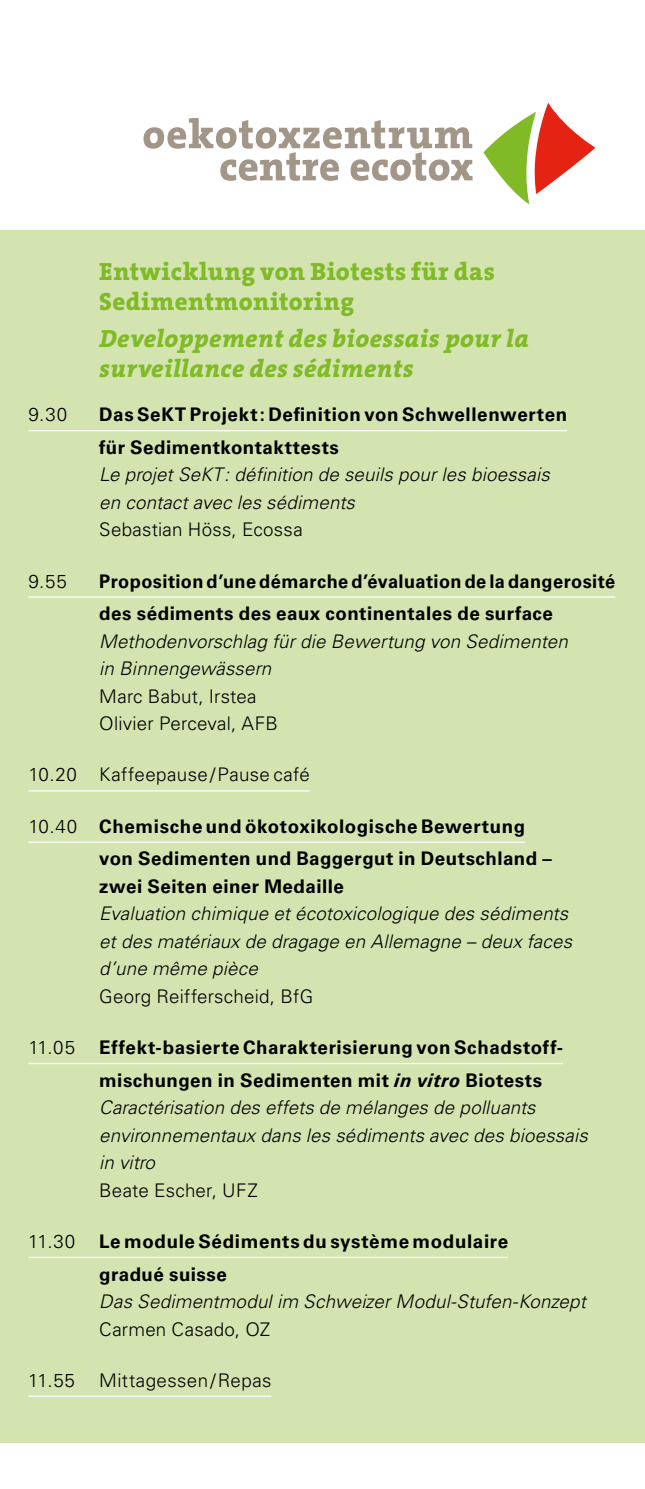
<style>
.page{position:relative;width:645px;height:1489px;background:#fff}
.page>*{position:absolute;margin:0;border:0;box-sizing:border-box;transform-origin:0 0}
.t1{font:italic 800 25px/30px "The Serif Q8";letter-spacing:.01em;color:#80ba27}
.t2{font:800 25px/30px "The Serif Q8";letter-spacing:.02em;color:#80ba27}
.t3{font:700 18.75px/32.5px "Univers LT";letter-spacing:.03em;color:#000}
.t4{font:italic 300 18.75px/27.5px "Univers LT";letter-spacing:.01em;color:#000}
.t5{font:300 18.75px/27.5px "Univers LT";letter-spacing:.015em;color:#000}
.s1{font-weight:300}
.s2{font-style:italic}
</style>
<div class="page">
<div style="left:0;top:230px;width:645px;height:1212px;background:#d3e4b0"></div>
<svg style="left:483px;top:103px;width:112px;height:101px"></svg>
<svg style="left:144px;top:118px;width:328px;height:63px"></svg>
<hr style="left:28px;top:430px;width:539px;height:1px;background:#fff">
<hr style="left:28px;top:596px;width:587px;height:1px;background:#fff">
<hr style="left:28px;top:790px;width:282px;height:1px;background:#fff">
<hr style="left:28px;top:841px;width:497px;height:1px;background:#fff">
<hr style="left:28px;top:1062px;width:535px;height:2px;background:#fff">
<hr style="left:28px;top:1256px;width:480px;height:1px;background:#fff">
<hr style="left:28px;top:1395px;width:243px;height:1px;background:#fff">
<h1 class="t2" style="left:99px;top:258px;width:397px">Entwicklung von Biotests für das<br>Sedimentmonitoring</h1>
<h1 class="t1" style="left:99px;top:325px;width:431px">Developpement des bioessais pour la surveillance des sédiments</h1>
<p class="t5" style="left:28px;top:401px;width:40px">9.30</p>
<p class="t3" style="left:99px;top:398px;width:470px">Das SeKT Projekt : Definition von Schwellenwerten für Sedimentkontakttests</p>
<p class="t4" style="left:99px;top:461px;width:452px">Le projet SeKT : définition de seuils pour les bioessais en contact avec les sédiments</p>
<p class="t5" style="left:99px;top:516px;width:205px">Sebastian Höss, Ecossa</p>
<p class="t5" style="left:28px;top:567px;width:40px">9.55</p>
<p class="t3" style="left:99px;top:565px;width:518px">Proposition d’une démarche d’évaluation de la dangerosité des sédiments des eaux continentales de surface</p>
<p class="t4" style="left:99px;top:627px;width:470px">Methodenvorschlag für die Bewertung von Sedimenten in Binnengewässern</p>
<p class="t5" style="left:99px;top:682px;width:180px">Marc Babut, Irstea<br>Olivier Perceval, AFB</p>
<p class="t5" style="left:28px;top:761px;width:283px">10.20 Kaffeepause / Pause café</p>
<p class="t3" style="left:99px;top:810px;width:454px;text-indent:-71px"><span class="s1">10.40</span> Chemische und ökotoxikologische Bewertung von Sedimenten und Baggergut in Deutschland –</p>
<p class="t3" style="left:99px;top:870px;width:246px">zwei Seiten einer Medaille</p>
<p class="t4" style="left:99px;top:899px;width:474px">Evaluation chimique et écotoxicologique des sédiments et des matériaux de dragage en Allemagne – deux faces d’une même pièce</p>
<p class="t5" style="left:99px;top:982px;width:216px">Georg Reifferscheid, BfG</p>
<p class="t5" style="left:28px;top:1033px;width:48px">11.05</p>
<p class="t3" style="left:99px;top:1031px;width:465px">Effekt-basierte Charakterisierung von Schadstoff&shy;mischungen in Sedimenten mit <span class="s2">in vitro</span> Biotests</p>
<p class="t4" style="left:99px;top:1093px;width:490px">Caractérisation des effets de mélanges de polluants environnementaux dans les sédiments avec des bioessais in vitro</p>
<p class="t5" style="left:99px;top:1176px;width:160px">Beate Escher, UFZ</p>
<p class="t5" style="left:28px;top:1227px;width:49px">11.30</p>
<p class="t3" style="left:99px;top:1225px;width:410px">Le module Sédiments du système modulaire gradué suisse</p>
<p class="t4" style="left:99px;top:1287px;width:488px">Das Sedimentmodul im Schweizer Modul-Stufen-Konzept</p>
<p class="t5" style="left:99px;top:1314px;width:173px">Carmen Casado, OZ</p>
<p class="t5" style="left:28px;top:1366px;width:48px">11.55</p>
<p class="t5" style="left:99px;top:1366px;width:174px">Mittagessen / Repas</p>
</div>
